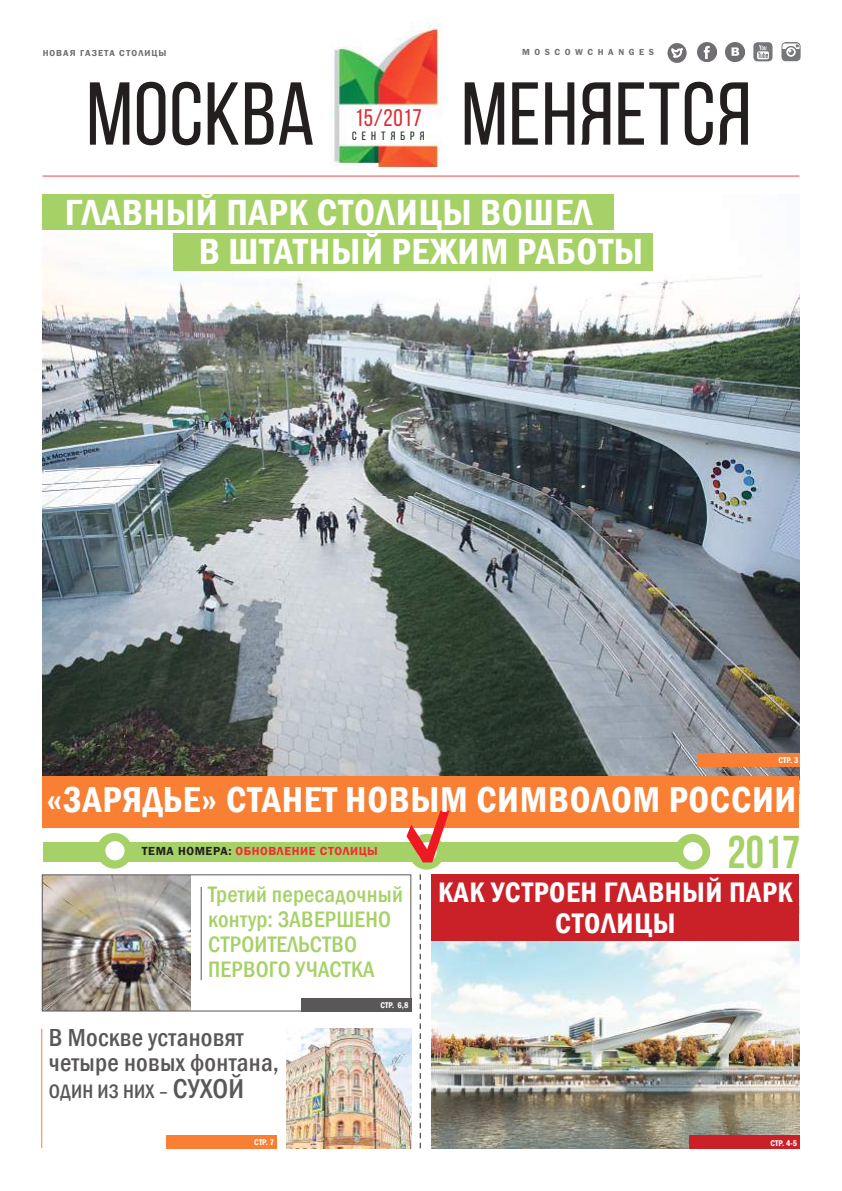
<style>
.page{position:relative;width:842px;height:1191px;background:#fff}
.page>*{position:absolute;margin:0;border:0;box-sizing:border-box;transform-origin:0 0}
.t1{font:89px "Bebas Neue";letter-spacing:.01em;color:#241f1f}
.t2{font:700 46px "Bebas Neue";color:#a5d166}
.t3{font:600 condensed 37.4px/39.5px "Franklin Gothic";letter-spacing:.02em;color:#fff}
.t4{font:600 condensed 37px "Franklin Gothic";letter-spacing:.02em;color:#fff}
.t5{font:600 condensed 29px/31px "Franklin Gothic";letter-spacing:.02em;color:#fff;text-align:center}
.t6{font:500 condensed 25.3px/25px "Franklin Gothic";letter-spacing:.01em;color:#5a5758}
.t7{font:24px "Bebas Neue";letter-spacing:.03em;color:#da2e38}
.t8{font:500 condensed 23px/25px "Franklin Gothic";letter-spacing:.01em;color:#a5d166}
.t9{font:500 condensed 20px "Franklin Gothic";letter-spacing:.01em;color:#5a5758}
.t10{font:600 12px "Franklin Gothic";letter-spacing:.05em;color:#ef2c34}
.t11{font:12px "Bebas Neue";letter-spacing:.42em;color:#1d2122}
.t12{font:600 9px "Franklin Gothic";letter-spacing:.12em;color:#241f1f}
.t13{font:600 9px "Franklin Gothic";letter-spacing:.515em;color:#241f1f}
.t14{font:600 condensed 8.5px "Franklin Gothic";letter-spacing:.01em;color:#fff}
.s1{color:#241f1f}
.s2{font-size:28px}
</style>
<div class="page">
<img style="left:43px;top:264px;width:756px;height:512px">
<div style="left:43px;top:776px;width:756px;height:51px;background:#f87f34"></div>
<img style="left:330px;top:22px;width:113px;height:146px">
<hr style="left:43px;top:176px;width:756px;height:1px;background:#f3483f">
<div style="left:43px;top:842px;width:643px;height:19px;background:#a5d166"></div>
<div style="left:173px;top:233px;width:480px;height:38px;background:#a5d166"></div>
<div style="left:43px;top:194px;width:571px;height:36px;background:#a5d166"></div>
<div style="left:697px;top:753px;width:102px;height:13px;background:#f87f34"></div>
<img style="left:697px;top:42px;width:19px;height:19px">
<img style="left:725px;top:42px;width:19px;height:19px">
<img style="left:753px;top:42px;width:19px;height:19px">
<img style="left:781px;top:42px;width:20px;height:19px">
<div style="left:97px;top:833px;width:35px;height:35px;background:#a5d166;border-radius:50%"></div>
<div style="left:105px;top:841px;width:20px;height:19px;background:#fff;border-radius:50%"></div>
<div style="left:409px;top:834px;width:35px;height:35px;background:#a5d166;border-radius:50%"></div>
<div style="left:674px;top:834px;width:36px;height:35px;background:#a5d166;border-radius:50%"></div>
<div style="left:683px;top:842px;width:19px;height:19px;background:#fff;border-radius:50%"></div>
<img style="left:431px;top:940px;width:368px;height:208px">
<div style="left:689px;top:1135px;width:110px;height:13px;background:#ca2129"></div>
<div style="left:431px;top:874px;width:368px;height:66px;background:#ca2129"></div>
<svg style="left:420px;top:874px;width:1px;height:274px"></svg>
<hr style="left:41px;top:1028px;width:1px;height:119px;background:#f87f34">
<svg style="left:667px;top:43px;width:20px;height:20px"></svg>
<svg style="left:669px;top:46px;width:14px;height:13px"></svg>
<div style="left:167px;top:1135px;width:110px;height:13px;background:#f87f34"></div>
<svg style="left:406px;top:810px;width:43px;height:52px"></svg>
<div style="left:301px;top:998px;width:110px;height:13px;background:#5a5758"></div>
<hr style="left:201px;top:887px;width:1px;height:93px;background:#5a5758">
<img style="left:44px;top:876px;width:147px;height:133px">
<div style="left:42px;top:874px;width:369px;height:137px;border:1px solid #5a5758"></div>
<img style="left:286px;top:1028px;width:125px;height:120px">
<p class="t12" style="left:43px;top:48px;width:125px">НОВАЯ ГАЗЕТА СТОЛИЦЫ</p>
<p class="t13" style="left:522px;top:46px;width:134px">MOSCOWCHANGES</p>
<h1 class="t1" style="left:86px;top:66px;width:230px">МОСКВА</h1>
<h1 class="t1" style="left:461px;top:66px;width:292px">МЕНЯЕТСЯ</h1>
<p class="t7" style="left:355px;top:105px;width:68px">15/2017</p>
<p class="t11" style="left:352px;top:130px;width:74px">сентября</p>
<h3 class="t3" style="left:199px;top:192px;width:446px;text-indent:-134px">ГЛАВНЫЙ ПАРК СТОЛИЦЫ ВОШЕЛ<br>В ШТАТНЫЙ РЕЖИМ РАБОТЫ</h3>
<p class="t14" style="left:778px;top:754px;width:21px">СТР. 3</p>
<h3 class="t4" style="left:46px;top:775px;width:752px">«ЗАРЯДЬЕ» СТАНЕТ НОВЫМ СИМВОЛОМ РОССИИ</h3>
<p class="t10" style="left:142px;top:844px;width:237px"><span class="s1">ТЕМА НОМЕРА:</span> ОБНОВЛЕНИЕ СТОЛИЦЫ</p>
<p class="t8" style="left:208px;top:882px;width:196px">Третий пересадочный контур: ЗАВЕРШЕНО<br>СТРОИТЕЛЬСТВО<br>ПЕРВОГО УЧАСТКА</p>
<p class="t14" style="left:380px;top:999px;width:29px">СТР. 6,8</p>
<p class="t6" style="left:49px;top:1025px;width:232px">В Москве установят четыре новых фонтана,</p>
<p class="t9" style="left:49px;top:1078px;width:197px">ОДИН ИЗ НИХ – <span class="s2">СУХОЙ</span></p>
<p class="t14" style="left:254px;top:1136px;width:21px">СТР. 7</p>
<h2 class="t2" style="left:728px;top:827px;width:74px">2017</h2>
<p class="t5" style="left:438px;top:876px;width:356px">КАК УСТРОЕН ГЛАВНЫЙ ПАРК<br>СТОЛИЦЫ</p>
<p class="t14" style="left:770px;top:1137px;width:28px">СТР. 4-5</p>
</div>
